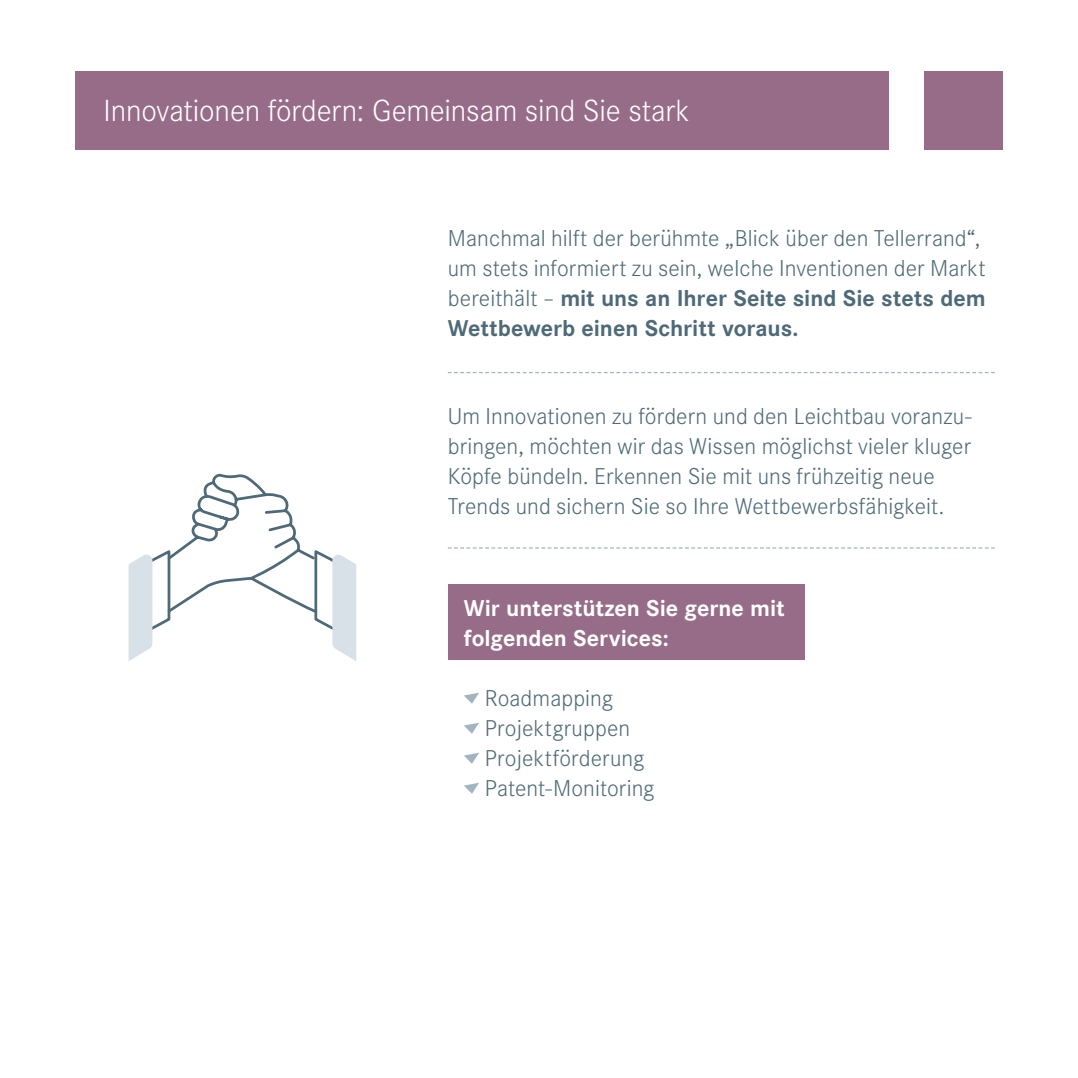
<style>
.page{position:relative;width:1078px;height:1078px;background:#fff}
.page>*{position:absolute;margin:0;border:0;box-sizing:border-box;transform-origin:0 0}
.t1{font:300 30px "Corporate SBQ";letter-spacing:-.005em;color:#fff}
.t2{font:300 22.5px/30px "Corporate SBQ";letter-spacing:.005em;color:#4e6a78}
.t3{font:700 22.5px/30px "Corporate SBQ";color:#fff}
.s1{font-weight:700}
</style>
<div class="page">
<div style="left:448px;top:584px;width:356px;height:76px;background:#976c89"></div>
<svg style="left:464px;top:692px;width:15px;height:11px"></svg>
<svg style="left:464px;top:722px;width:15px;height:11px"></svg>
<svg style="left:464px;top:752px;width:15px;height:11px"></svg>
<svg style="left:464px;top:782px;width:15px;height:11px"></svg>
<svg style="left:448px;top:372px;width:546px;height:1px"></svg>
<svg style="left:448px;top:547px;width:546px;height:1px"></svg>
<svg style="left:128px;top:473px;width:228px;height:188px"></svg>
<div style="left:75px;top:71px;width:813px;height:78px;background:#976c89"></div>
<div style="left:923px;top:71px;width:79px;height:78px;background:#976c89"></div>
<h1 class="t1" style="left:103px;top:93px;width:588px">Innovationen fördern: Gemeinsam sind Sie stark</h1>
<p class="t2" style="left:448px;top:223px;width:539px">Manchmal hilft der berühmte „Blick über den Tellerrand“, um stets informiert zu sein, welche Inventionen der Markt bereithält – <span class="s1">mit uns an Ihrer Seite sind Sie stets dem Wettbewerb einen Schritt voraus.</span></p>
<p class="t2" style="left:448px;top:401px;width:525px">Um Innovationen zu fördern und den Leichtbau voranzu&shy;bringen, möchten wir das Wissen möglichst vieler kluger Köpfe bündeln. Erkennen Sie mit uns frühzeitig neue Trends und sichern Sie so Ihre Wettbewerbsfähigkeit.</p>
<p class="t3" style="left:463px;top:593px;width:322px">Wir unterstützen Sie gerne mit folgenden Services:</p>
<p class="t2" style="left:484px;top:683px;width:171px">Roadmapping<br>Projektgruppen<br>Projektförderung<br>Patent-Monitoring</p>
</div>
